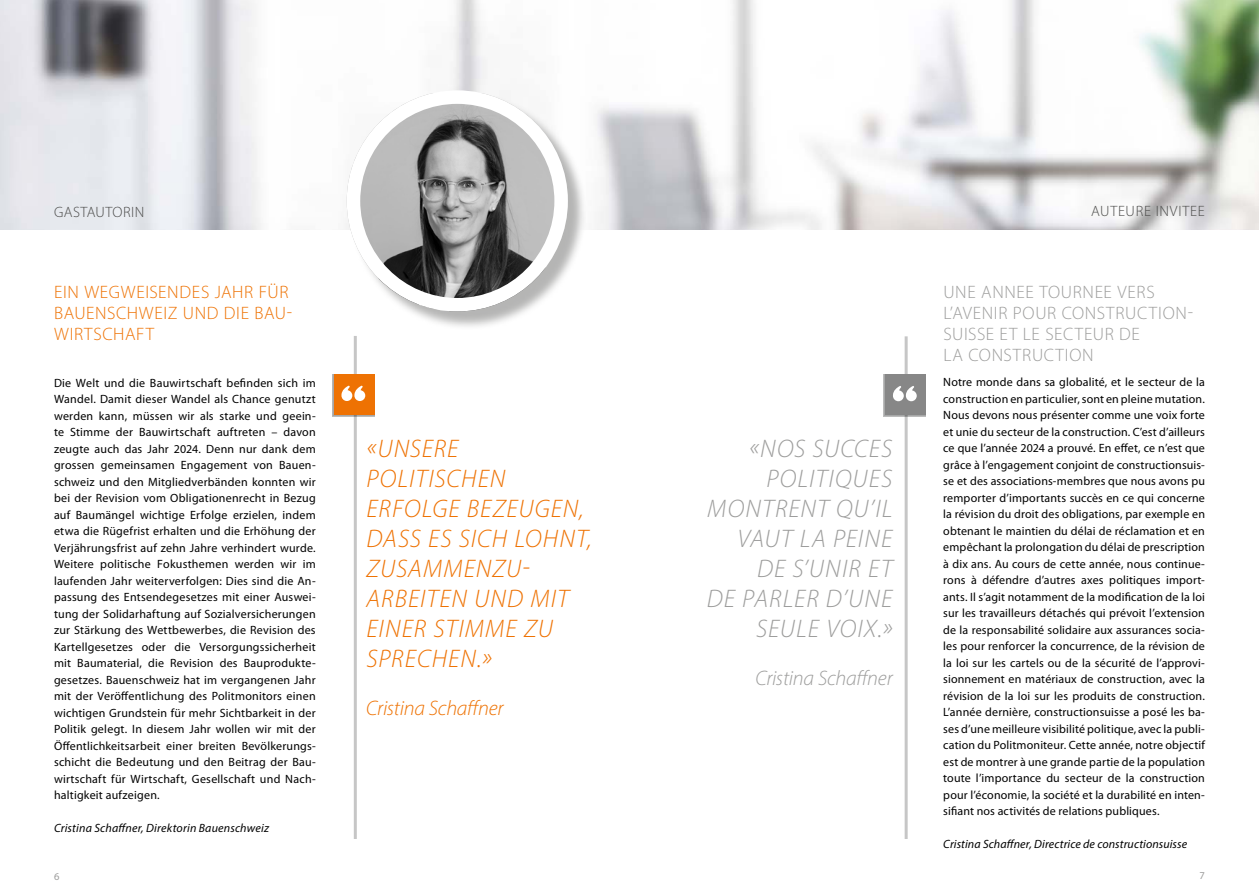
<style>
.page{position:relative;width:1259px;height:893px;background:#fff}
.page>*{position:absolute;margin:0;border:0;box-sizing:border-box;transform-origin:0 0}
.t1{font:italic 300 25.5px/30px "Myriad Pro";letter-spacing:.04em;color:#ee7203}
.t2{font:italic 300 25.5px/30px "Myriad Pro";letter-spacing:.045em;color:#9d9d9c;text-align:right}
.t3{font:italic 300 21px "Myriad Pro";letter-spacing:-.01em;color:#ee7203}
.t4{font:italic 300 21px "Myriad Pro";letter-spacing:-.01em;color:#9d9d9c}
.t5{font:300 18px/21px "Myriad Pro";letter-spacing:.035em;color:#9d9d9c}
.t6{font:300 18px/21px "Myriad Pro";letter-spacing:.035em;color:#ee7203}
.t7{font:300 15px "Myriad Pro";letter-spacing:.055em;color:#4a4a49}
.t8{font:300 15px "Myriad Pro";letter-spacing:.03em;color:#4a4a49}
.t9{font:12px/16.5px "Myriad Pro";letter-spacing:.015em;color:#000;text-align:justify}
.t10{font:italic 12px "Myriad Pro";letter-spacing:.01em;color:#000}
.t11{font:10.5px "Myriad Pro";color:#9d9d9c}
</style>
<div class="page">
<img style="left:0;top:0;width:1259px;height:230px">
<div style="left:349px;top:93px;width:237px;height:237px;background:#9d9d9c;opacity:.75"></div>
<img style="left:347px;top:93px;width:221px;height:218px">
<div style="left:347px;top:90px;width:221px;height:221px;border:14px solid #fff;border-radius:50%"></div>
<hr style="left:354px;top:336px;width:3px;height:503px;background:#c6c6c6">
<div style="left:332px;top:374px;width:42px;height:42px;background:#b4b4b4"></div>
<svg style="left:333px;top:415px;width:41px;height:1px"></svg>
<div style="left:333px;top:374px;width:41px;height:41px;background:#ee7203"></div>
<svg style="left:341px;top:386px;width:24px;height:15px"></svg>
<hr style="left:904px;top:336px;width:3px;height:503px;background:#c6c6c6">
<svg style="left:883px;top:416px;width:43px;height:1px"></svg>
<div style="left:883px;top:374px;width:43px;height:42px;background:#bbb"></div>
<svg style="left:884px;top:415px;width:42px;height:1px"></svg>
<div style="left:884px;top:374px;width:42px;height:41px;background:#a6a7a7"></div>
<div style="left:885px;top:374px;width:41px;height:41px;background:#878787"></div>
<svg style="left:893px;top:386px;width:23px;height:15px"></svg>
<p class="t8" style="left:54px;top:203px;width:92px">GASTAUTORIN</p>
<h3 class="t6" style="left:54px;top:282px;width:239px">EIN WEGWEISENDES JAHR FÜR<br>BAUENSCHWEIZ UND DIE BAU-<br>WIRTSCHAFT</h3>
<p class="t9" style="left:54px;top:374px;width:263px">Die Welt und die Bauwirtschaft befinden sich im Wandel. Damit dieser Wandel als Chance genutzt werden kann, müssen wir als starke und geein&shy;te Stimme der Bauwirtschaft auftreten – davon zeugte auch das Jahr 2024. Denn nur dank dem grossen gemeinsamen Engagement von Bauen&shy;schweiz und den Mitgliedverbänden konnten wir bei der Revision vom Obligationenrecht in Bezug auf Baumängel wichtige Erfolge erzielen, indem etwa die Rügefrist erhalten und die Erhöhung der Verjährungsfrist auf zehn Jahre verhindert wurde.<br>Weitere politische Fokusthemen werden wir im laufenden Jahr weiterverfolgen: Dies sind die An&shy;passung des Entsendegesetzes mit einer Auswei&shy;tung der Solidarhaftung auf Sozialversicherungen zur Stärkung des Wettbewerbes, die Revision des Kartellgesetzes oder die Versorgungssicherheit mit Baumaterial, die Revision des Bauprodukte&shy;gesetzes. Bauenschweiz hat im vergangenen Jahr mit der Veröffentlichung des Politmonitors einen wichtigen Grundstein für mehr Sichtbarkeit in der Politik gelegt. In diesem Jahr wollen wir mit der Öffentlichkeitsarbeit einer breiten Bevölkerungs&shy;schicht die Bedeutung und den Beitrag der Bau&shy;wirtschaft für Wirtschaft, Gesellschaft und Nach&shy;haltigkeit aufzeigen.</p>
<p class="t10" style="left:54px;top:821px;width:216px">Cristina Schaffner, Direktorin Bauenschweiz</p>
<h1 class="t1" style="left:366px;top:434px;width:227px">«UNSERE<br>POLITISCHEN<br>ERFOLGE BEZEUGEN,<br>DASS ES SICH LOHNT,<br>ZUSAMMENZU-<br>ARBEITEN UND MIT<br>EINER STIMME ZU<br>SPRECHEN.»</h1>
<h2 class="t3" style="left:366px;top:696px;width:139px">Cristina Schaffner</h2>
<h1 class="t2" style="left:706px;top:434px;width:187px">«NOS SUCCES<br>POLITIQUES<br>MONTRENT QU’IL<br>VAUT LA PEINE<br>DE S’UNIR ET<br>DE PARLER D’UNE<br>SEULE VOIX.»</h1>
<h2 class="t4" style="left:755px;top:666px;width:139px">Cristina Schaffner</h2>
<p class="t7" style="left:1091px;top:202px;width:115px">AUTEURE INVITEE</p>
<h3 class="t5" style="left:943px;top:282px;width:251px">UNE ANNEE TOURNEE VERS<br>L’AVENIR POUR CONSTRUCTION-<br>SUISSE ET LE SECTEUR DE<br>LA CONSTRUCTION</h3>
<p class="t9" style="left:943px;top:374px;width:263px">Notre monde dans sa globalité, et le secteur de la construction en particulier, sont en pleine mutation.<br>Nous devons nous présenter comme une voix forte et unie du secteur de la construction. C’est d’ailleurs ce que l’année 2024 a prouvé. En effet, ce n’est que grâce à l’engagement conjoint de constructionsuis&shy;se et des associations-membres que nous avons pu remporter d’importants succès en ce qui concerne la révision du droit des obligations, par exemple en obtenant le maintien du délai de réclamation et en empêchant la prolongation du délai de prescription à dix ans. Au cours de cette année, nous continue&shy;rons à défendre d’autres axes politiques import&shy;ants. Il s’agit notamment de la modification de la loi sur les travailleurs détachés qui prévoit l’extension de la responsabilité solidaire aux assurances socia&shy;les pour renforcer la concurrence, de la révision de la loi sur les cartels ou de la sécurité de l’approvi&shy;sionnement en matériaux de construction, avec la révision de la loi sur les produits de construction.<br>L’année dernière, constructionsuisse a posé les ba&shy;ses d’une meilleure visibilité politique, avec la publi&shy;cation du Politmoniteur. Cette année, notre objectif est de montrer à une grande partie de la population toute l’importance du secteur de la construction pour l’économie, la société et la durabilité en inten&shy;sifiant nos activités de relations publiques.</p>
<p class="t10" style="left:943px;top:837px;width:245px">Cristina Schaffner, Directrice de constructionsuisse</p>
<p class="t11" style="left:54px;top:870px;width:7px">6</p>
<p class="t11" style="left:1199px;top:869px;width:7px">7</p>
</div>
